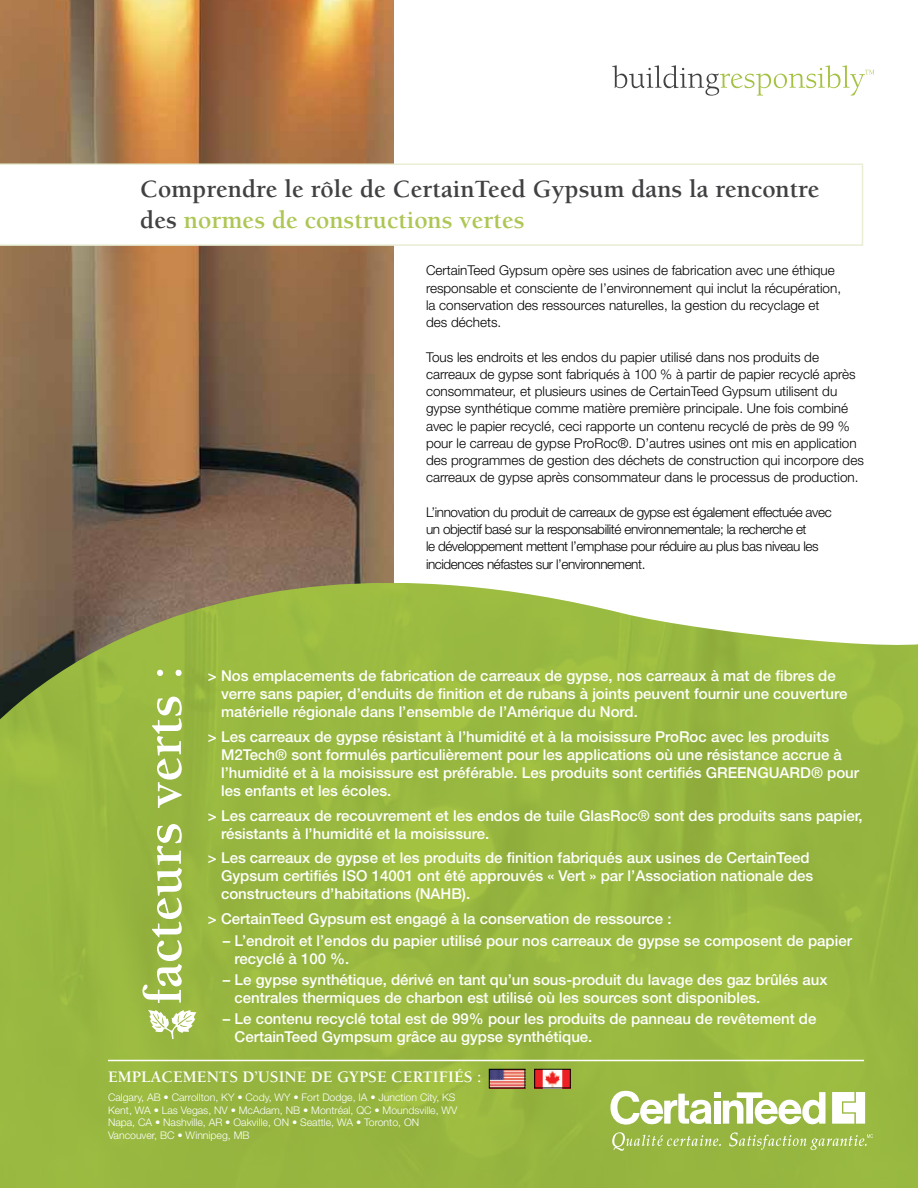
<style>
.page{position:relative;width:918px;height:1188px;background:#fff}
.page>*{position:absolute;margin:0;border:0;box-sizing:border-box;transform-origin:0 0}
.t1{font:700 54px "Berkeley";color:#fff}
.t2{font:700 25.5px/30.6px "Berkeley";color:#414042}
.t3{font:700 16.5px "Berkeley";color:#fff}
.t4{font:500 15px/18px "Helvetica Neue LT Std";color:#fff}
.t5{font:300 13.5px/17.2px "Helvetica Neue LT Std";color:#000}
.t6{font:300 13.5px/17.2px "Helvetica Neue LT Std";letter-spacing:-.03em;color:#000}
.t7{font:300 10.5px/12.6px "Helvetica Neue LT Std";color:#fff}
.s1{color:#adc654}
</style>
<div class="page">
<img style="left:0;top:0;width:393px;height:498px">
<svg style="left:0;top:498px;width:394px;height:85px;background:#7c6350"></svg>
<img style="left:0;top:583px;width:918px;height:605px">
<svg style="left:0;top:164px;width:863px;height:82px"></svg>
<svg style="left:148px;top:1010px;width:48px;height:29px"></svg>
<svg style="left:612px;top:65px;width:262px;height:31px"></svg>
<hr style="left:108px;top:1060px;width:756px;height:1px;background:#fff">
<svg style="left:832px;top:1092px;width:33px;height:32px"></svg>
<svg style="left:610px;top:1091px;width:215px;height:35px"></svg>
<svg style="left:612px;top:1132px;width:109px;height:19px;background:#a5bf5b"></svg>
<svg style="left:729px;top:1132px;width:144px;height:18px;background:#a6c15b"></svg>
<img style="left:491px;top:1071px;width:32px;height:15px">
<div style="left:489px;top:1069px;width:36px;height:19px;border:1px solid #000"></div>
<img style="left:537px;top:1071px;width:31px;height:15px">
<div style="left:535px;top:1069px;width:35px;height:19px;border:1px solid #000"></div>
<h2 class="t2" style="left:140px;top:174px;width:681px">Comprendre le rôle de CertainTeed Gypsum dans la rencontre des <span class="s1">normes de constructions vertes</span></h2>
<p class="t5" style="left:426px;top:262px;width:417px">CertainTeed Gypsum opère ses usines de fabrication avec une éthique responsable et consciente de l’environnement qui inclut la récupération, la conservation des ressources naturelles, la gestion du recyclage et des déchets.</p>
<p class="t5" style="left:426px;top:348px;width:439px">Tous les endroits et les endos du papier utilisé dans nos produits de carreaux de gypse sont fabriqués à 100 % à partir de papier recyclé après consommateur, et plusieurs usines de CertainTeed Gypsum utilisent du gypse synthétique comme matière première principale. Une fois combiné avec le papier recyclé, ceci rapporte un contenu recyclé de près de 99 % pour le carreau de gypse ProRoc®. D’autres usines ont mis en application des programmes de gestion des déchets de construction qui incorpore des carreaux de gypse après consommateur dans le processus de production.</p>
<p class="t6" style="left:426px;top:503px;width:407px">L’innovation du produit de carreaux de gypse est également effectuée avec un objectif basé sur la responsabilité environnementale; la recherche et<br>le développement mettent l’emphase pour réduire au plus bas niveau les incidences néfastes sur l’environnement.</p>
<h1 class="t1" style="left:135px;top:1005px;width:341px;rotate:-90deg">facteurs verts :</h1>
<p class="t4" style="left:221px;top:667px;width:628px;text-indent:-13px">&gt; Nos emplacements de fabrication de carreaux de gypse, nos carreaux à mat de fibres de verre sans papier, d’enduits de finition et de rubans à joints peuvent fournir une couverture matérielle régionale dans l’ensemble de l’Amérique du Nord.</p>
<p class="t4" style="left:221px;top:727px;width:640px;text-indent:-13px">&gt; Les carreaux de gypse résistant à l’humidité et à la moisissure ProRoc avec les produits M2Tech® sont formulés particulièrement pour les applications où une résistance accrue à l’humidité et à la moisissure est préférable. Les produits sont certifiés GREENGUARD® pour les enfants et les écoles.</p>
<p class="t4" style="left:221px;top:806px;width:643px;text-indent:-13px">&gt; Les carreaux de recouvrement et les endos de tuile GlasRoc® sont des produits sans papier, résistants à l’humidité et la moisissure.</p>
<p class="t4" style="left:221px;top:849px;width:594px;text-indent:-13px">&gt; Les carreaux de gypse et les produits de finition fabriqués aux usines de CertainTeed<br>Gypsum certifiés ISO 14001 ont été approuvés « Vert » par l’Association nationale des constructeurs d’habitations (NAHB).</p>
<p class="t4" style="left:208px;top:910px;width:465px">&gt; CertainTeed Gypsum est engagé à la conservation de ressource :</p>
<p class="t4" style="left:235px;top:931px;width:619px;text-indent:-12px">– L’endroit et l’endos du papier utilisé pour nos carreaux de gypse se composent de papier recyclé à 100 %.</p>
<p class="t4" style="left:235px;top:970px;width:595px;text-indent:-12px">– Le gypse synthétique, dérivé en tant qu’un sous-produit du lavage des gaz brûlés aux centrales thermiques de charbon est utilisé où les sources sont disponibles.</p>
<p class="t4" style="left:235px;top:1010px;width:583px;text-indent:-12px">– Le contenu recyclé total est de 99% pour les produits de panneau de revêtement de<br>CertainTeed Gympsum grâce au gypse synthétique.</p>
<p class="t3" style="left:108px;top:1068px;width:261px">EMPLACEMENTS D’USINE de gypse</p>
<p class="t3" style="left:391px;top:1068px;width:92px">CERTIFIÉS :</p>
<p class="t7" style="left:108px;top:1091px;width:351px">Calgary, AB • Carrollton, KY • Cody, WY • Fort Dodge, IA • Junction City, KS Kent, WA • Las Vegas, NV • McAdam, NB • Montréal, QC • Moundsville, WV Napa, CA • Nashville, AR • Oakville, ON • Seattle, WA • Toronto, ON Vancouver, BC • Winnipeg, MB</p>
</div>
